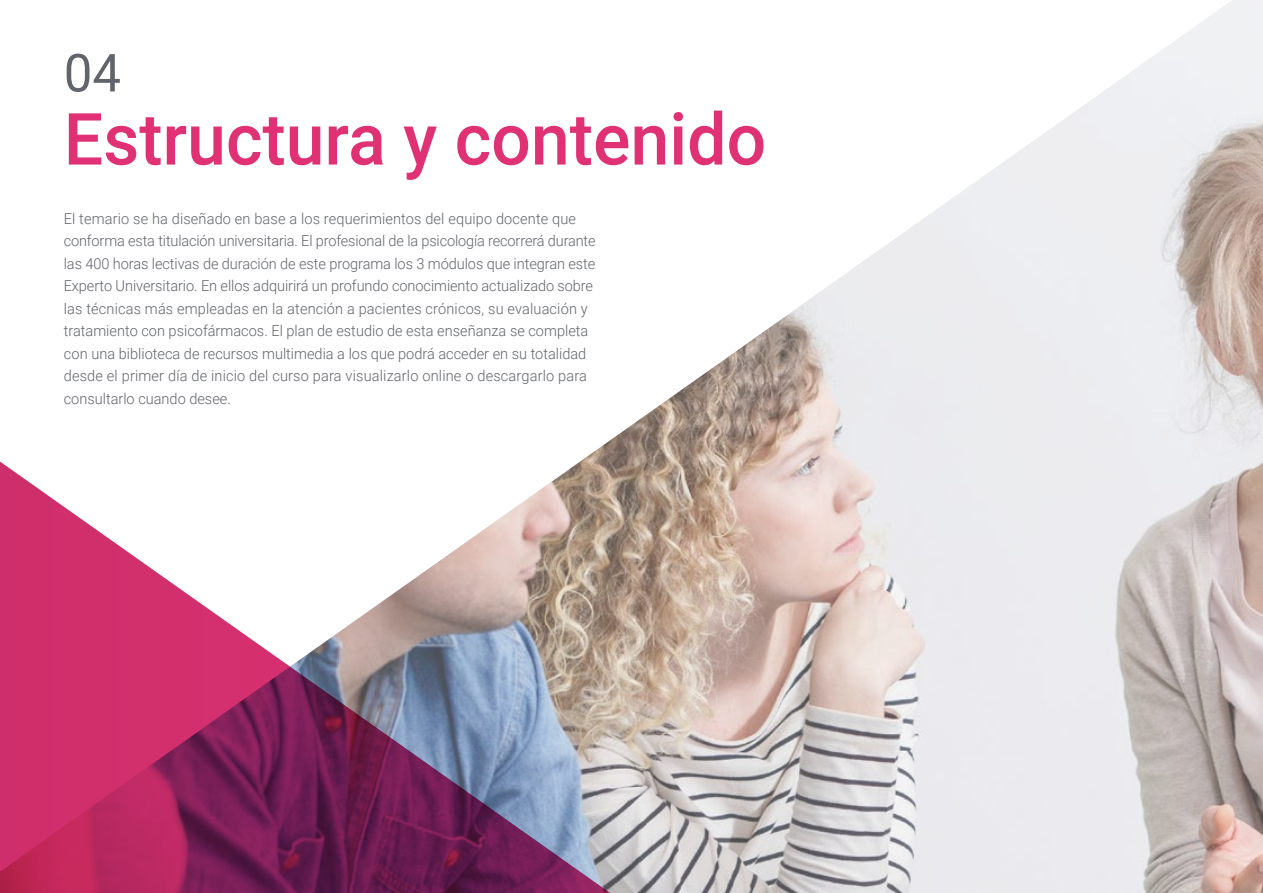
<style>
.page{position:relative;width:1263px;height:893px;background:#fff}
.page>*{position:absolute;margin:0;border:0;box-sizing:border-box;transform-origin:0 0}
.t1{font:500 72px "Roboto";color:#df3174}
.t2{font:52.5px "Roboto";color:#61646a}
.t3{font:300 15px/22.5px "Roboto";color:#61646a}
</style>
<div class="page">
<img style="left:602px;top:0;width:661px;height:893px">
<svg style="left:0;top:446px;width:640px;height:447px"></svg>
<h2 class="t2" style="left:64px;top:36px;width:59px">04</h2>
<h1 class="t1" style="left:64px;top:89px;width:704px">Estructura y contenido</h1>
<p class="t3" style="left:64px;top:207px;width:533px">El temario se ha diseñado en base a los requerimientos del equipo docente que conforma esta titulación universitaria. El profesional de la psicología recorrerá durante las 400 horas lectivas de duración de este programa los 3 módulos que integran este Experto Universitario. En ellos adquirirá un profundo conocimiento actualizado sobre las técnicas más empleadas en la atención a pacientes crónicos, su evaluación y tratamiento con psicofármacos. El plan de estudio de esta enseñanza se completa con una biblioteca de recursos multimedia a los que podrá acceder en su totalidad desde el primer día de inicio del curso para visualizarlo online o descargarlo para consultarlo cuando desee.</p>
</div>
